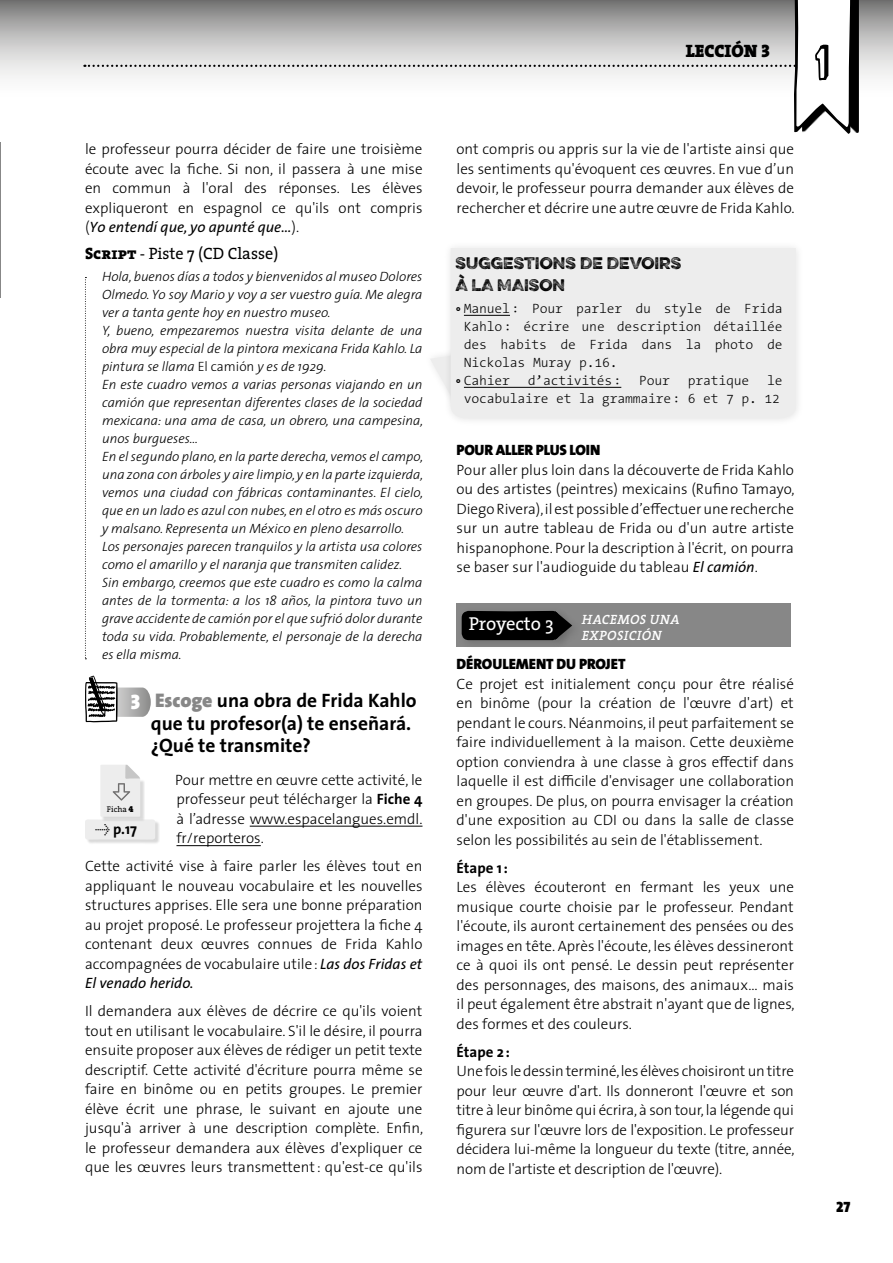
<style>
.page{position:relative;width:893px;height:1263px;background:#fff}
.page>*{position:absolute;margin:0;border:0;box-sizing:border-box;transform-origin:0 0}
.t1{font:58.5px "Comic Zine OT";color:#000}
.t2{font:21px "The Sans Black Caps";color:#fff}
._01_ACT__enunciados{font:700 19.5px/22.5px "The Sans";color:#000}
.t3{font:18.75px "The Serif";color:#fff}
._01_leccion_num_haut{font:18px "The Serif Black Caps";color:#000}
._01_script_enunciado{font:16.5px "The Serif";color:#000}
._01_ACT_TextoPrincip{font:300 15px/19.5px "The Sans";color:#000;text-align:justify}
._01_AvantdeCommencer{font:900 15px "The Mix";letter-spacing:-.015em;color:#000}
._01_suggestionsDevoi{font:300 15px "Eveleth";color:#000}
._01_PROYECTO_Etapes{font:700 15px "The Sans";color:#000}
.t4{font:15px "The Sans Black Caps";color:#000}
.t5{font:700 14.85px "The Sans";color:#000}
._01_Script_text{font:italic 300 13.5px/18px "The Sans";color:#000;text-align:justify}
._01_suggestionsDevoi-2{font:300 13.5px/18px "The Sans Mono";letter-spacing:-.02em;color:#000;text-align:justify}
.t6{font:italic 600 13.5px/16.2px "The Serif";letter-spacing:.035em;color:#fff}
.t7{font:8.25px "The Serif";color:#000}
.s1{font-weight:400;font-style:italic}
.s2{font-family:"The Serif Extra Bold Caps"}
.s3{font-style:normal}
.s4{font-weight:900;font-size:19.8px;color:#878787}
.s5{font-weight:700}
.s6{font-family:"The Serif Black Caps";font-size:8.55px}
.s7{font-family:"The Serif Regular Expert";font-weight:400}
.s8{font-family:"The Sans Regular Expert";font-weight:400}
</style>
<div class="page">
<svg style="left:0;top:0;width:893px;height:78px;background:#bebebe"></svg>
<div style="left:802px;top:0;width:57px;height:133px;background:#000"></div>
<svg style="left:84px;top:0;width:770px;height:134px"></svg>
<hr style="left:0;top:142px;width:1px;height:156px;background:#878787">
<hr style="left:250px;top:826px;width:172px;height:1px;background:#000">
<hr style="left:176px;top:845px;width:85px;height:1px;background:#000">
<svg style="left:85px;top:675px;width:66px;height:47px"></svg>
<div style="left:456px;top:604px;width:335px;height:43px;background:#878787"></div>
<div style="left:456px;top:606px;width:114px;height:45px;background:#000;opacity:.15"></div>
<div style="left:462px;top:611px;width:97px;height:29px;background:#000;border-radius:7px"></div>
<div style="left:550px;top:607px;width:32px;height:43px;background:#000;opacity:.15"></div>
<svg style="left:555px;top:611px;width:17px;height:29px"></svg>
<svg style="left:85px;top:277px;width:1px;height:382px"></svg>
<div style="left:86px;top:820px;width:74px;height:25px;background:#000;opacity:.15"></div>
<div style="left:85px;top:819px;width:70px;height:20px;background:#ededed;border-radius:3px"></div>
<div style="left:101px;top:766px;width:44px;height:55px;background:#000;opacity:.15"></div>
<svg style="left:100px;top:765px;width:40px;height:52px;background:#e6e6e6"></svg>
<svg style="left:430px;top:356px;width:12px;height:25px"></svg>
<div style="left:442px;top:240px;width:362px;height:186px;background:#fafafa"></div>
<div style="left:451px;top:248px;width:345px;height:170px;background:#ededed"></div>
<hr style="left:464px;top:315px;width:46px;height:1px;background:#000">
<hr style="left:464px;top:387px;width:157px;height:1px;background:#000">
<p class="_01_ACT_TextoPrincip" style="left:85px;top:139px;width:339px">le professeur pourra décider de faire une troisième écoute avec la fiche. Si non, il passera à une mise en commun à l'oral des réponses. Les élèves expliqueront en espagnol ce qu'ils ont compris (<span class="s1">Yo entendí que, yo apunté que…</span>).</p>
<p class="_01_script_enunciado" style="left:85px;top:239px;width:195px"><span class="s2">Script</span> - Piste 7 (CD Classe)</p>
<p class="_01_Script_text" style="left:102px;top:267px;width:322px">Hola, buenos días a todos y bienvenidos al museo Dolores Olmedo. Yo soy Mario y voy a ser vuestro guía. Me alegra ver a tanta gente hoy en nuestro museo.</p>
<p class="_01_Script_text" style="left:102px;top:321px;width:322px">Y, bueno, empezaremos nuestra visita delante de una obra muy especial de la pintora mexicana Frida Kahlo. La pintura se llama <span class="s3">El camión</span> y es de 1929.</p>
<p class="_01_Script_text" style="left:102px;top:375px;width:323px">En este cuadro vemos a varias personas viajando en un camión que representan diferentes clases de la sociedad mexicana: una ama de casa, un obrero, una campesina, unos burgueses…</p>
<p class="_01_Script_text" style="left:102px;top:447px;width:323px">En el segundo plano, en la parte derecha, vemos el campo, una zona con árboles y aire limpio, y en la parte izquierda, vemos una ciudad con fábricas contaminantes. El cielo, que en un lado es azul con nubes, en el otro es más oscuro y malsano. Representa un México en pleno desarrollo.</p>
<p class="_01_Script_text" style="left:102px;top:537px;width:322px">Los personajes parecen tranquilos y la artista usa colores como el amarillo y el naranja que transmiten calidez.</p>
<p class="_01_Script_text" style="left:102px;top:573px;width:322px">Sin embargo, creemos que este cuadro es como la calma antes de la tormenta: a los 18 años, la pintora tuvo un grave accidente de camión por el que sufrió dolor durante toda su vida. Probablemente, el personaje de la derecha es ella misma.</p>
<p class="t2" style="left:131px;top:684px;width:11px">3</p>
<p class="_01_ACT__enunciados" style="left:151px;top:689px;width:267px"><span class="s4">Escoge</span> una obra de Frida Kahlo que tu profesor(a) te enseñará. ¿Qué te transmite?</p>
<p class="_01_ACT_TextoPrincip" style="left:175px;top:769px;width:249px">Pour mettre en œuvre cette activité, le professeur peut télécharger la <span class="s5">Fiche 4 </span>à l’adresse www.espacelangues.emdl. fr/reporteros.</p>
<p class="_01_ACT_TextoPrincip" style="left:85px;top:856px;width:339px">Cette activité vise à faire parler les élèves tout en appliquant le nouveau vocabulaire et les nouvelles structures apprises. Elle sera une bonne préparation au projet proposé. Le professeur projettera la fiche 4 contenant deux œuvres connues de Frida Kahlo accompagnées de vocabulaire utile: <span class="s1">Las dos Fridas et El venado herido.</span></p>
<p class="_01_ACT_TextoPrincip" style="left:85px;top:1001px;width:340px">Il demandera aux élèves de décrire ce qu'ils voient tout en utilisant le vocabulaire. S'il le désire, il pourra ensuite proposer aux élèves de rédiger un petit texte descriptif. Cette activité d'écriture pourra même se faire en binôme ou en petits groupes. Le premier élève écrit une phrase, le suivant en ajoute une jusqu'à arriver à une description complète. Enfin, le professeur demandera aux élèves d'expliquer ce que les œuvres leurs transmettent: qu'est-ce qu'ils</p>
<p class="t7" style="left:107px;top:802px;width:28px">Ficha <span class="s6">4</span></p>
<p class="t5" style="left:95px;top:817px;width:43px"><span class="s7">Û</span> p.17</p>
<p class="_01_leccion_num_haut" style="left:686px;top:35px;width:85px">LECCIÓN 3</p>
<h1 class="t1" style="left:812px;top:33px;width:22px">1</h1>
<p class="_01_ACT_TextoPrincip" style="left:456px;top:139px;width:340px">ont compris ou appris sur la vie de l'artiste ainsi que les sentiments qu'évoquent ces œuvres. En vue d’un devoir, le professeur pourra demander aux élèves de rechercher et décrire une autre œuvre de Frida Kahlo.</p>
<p class="_01_suggestionsDevoi" style="left:456px;top:251px;width:227px">SUGGESTIONS DE DEVOIRS</p>
<p class="_01_suggestionsDevoi" style="left:456px;top:273px;width:111px">À LA MAISON</p>
<p class="_01_suggestionsDevoi-2" style="left:464px;top:300px;width:320px;text-indent:-8px"><span class="s8">•</span> Manuel: Pour parler du style de Frida Kahlo: écrire une description détaillée des habits de Frida dans la photo de Nickolas Muray p.16.</p>
<p class="_01_suggestionsDevoi-2" style="left:456px;top:372px;width:56px"><span class="s8">•</span> Cahier</p>
<p class="_01_suggestionsDevoi-2" style="left:528px;top:372px;width:95px">d’activités:</p>
<p class="_01_suggestionsDevoi-2" style="left:639px;top:372px;width:32px">Pour</p>
<p class="_01_suggestionsDevoi-2" style="left:688px;top:372px;width:63px">pratique</p>
<p class="_01_suggestionsDevoi-2" style="left:464px;top:372px;width:320px;text-align:right">le<br>vocabulaire et la grammaire: 6 et 7 p. 12</p>
<p class="_01_AvantdeCommencer" style="left:456px;top:437px;width:145px">POUR ALLER PLUS LOIN</p>
<p class="_01_ACT_TextoPrincip" style="left:456px;top:459px;width:340px">Pour aller plus loin dans la découverte de Frida Kahlo ou des artistes (peintres) mexicains (Rufino Tamayo, Diego Rivera), il est possible d’effectuer une recherche sur un autre tableau de Frida ou d'un autre artiste hispanophone. Pour la description à l'écrit, on pourra se baser sur l'audioguide du tableau <span class="s1">El camión</span>.</p>
<p class="t3" style="left:469px;top:608px;width:87px">Proyecto 3</p>
<p class="t6" style="left:582px;top:611px;width:99px">HACEMOS UNA<br>EXPOSICIÓN</p>
<p class="_01_AvantdeCommencer" style="left:457px;top:651px;width:170px">DÉROULEMENT DU PROJET</p>
<p class="_01_ACT_TextoPrincip" style="left:456px;top:673px;width:339px">Ce projet est initialement conçu pour être réalisé en binôme (pour la création de l'œuvre d'art) et pendant le cours. Néanmoins, il peut parfaitement se faire individuellement à la maison. Cette deuxième option conviendra à une classe à gros effectif dans laquelle il est difficile d'envisager une collaboration en groupes. De plus, on pourra envisager la création d'une exposition au CDI ou dans la salle de classe selon les possibilités au sein de l'établissement.</p>
<p class="_01_PROYECTO_Etapes" style="left:456px;top:855px;width:53px">Étape 1:</p>
<p class="_01_ACT_TextoPrincip" style="left:456px;top:877px;width:340px">Les élèves écouteront en fermant les yeux une musique courte choisie par le professeur. Pendant l'écoute, ils auront certainement des pensées ou des images en tête. Après l'écoute, les élèves dessineront ce à quoi ils ont pensé. Le dessin peut représenter des personnages, des maisons, des animaux… mais il peut également être abstrait n'ayant que de lignes, des formes et des couleurs.</p>
<p class="_01_PROYECTO_Etapes" style="left:456px;top:1039px;width:55px">Étape 2 :</p>
<p class="_01_ACT_TextoPrincip" style="left:456px;top:1061px;width:340px">Une fois le dessin terminé, les élèves choisiront un titre pour leur œuvre d'art. Ils donneront l'œuvre et son titre à leur binôme qui écrira, à son tour, la légende qui figurera sur l'œuvre lors de l'exposition. Le professeur décidera lui-même la longueur du texte (titre, année, nom de l'artiste et description de l'œuvre).</p>
<p class="t4" style="left:836px;top:1194px;width:16px">27</p>
</div>
